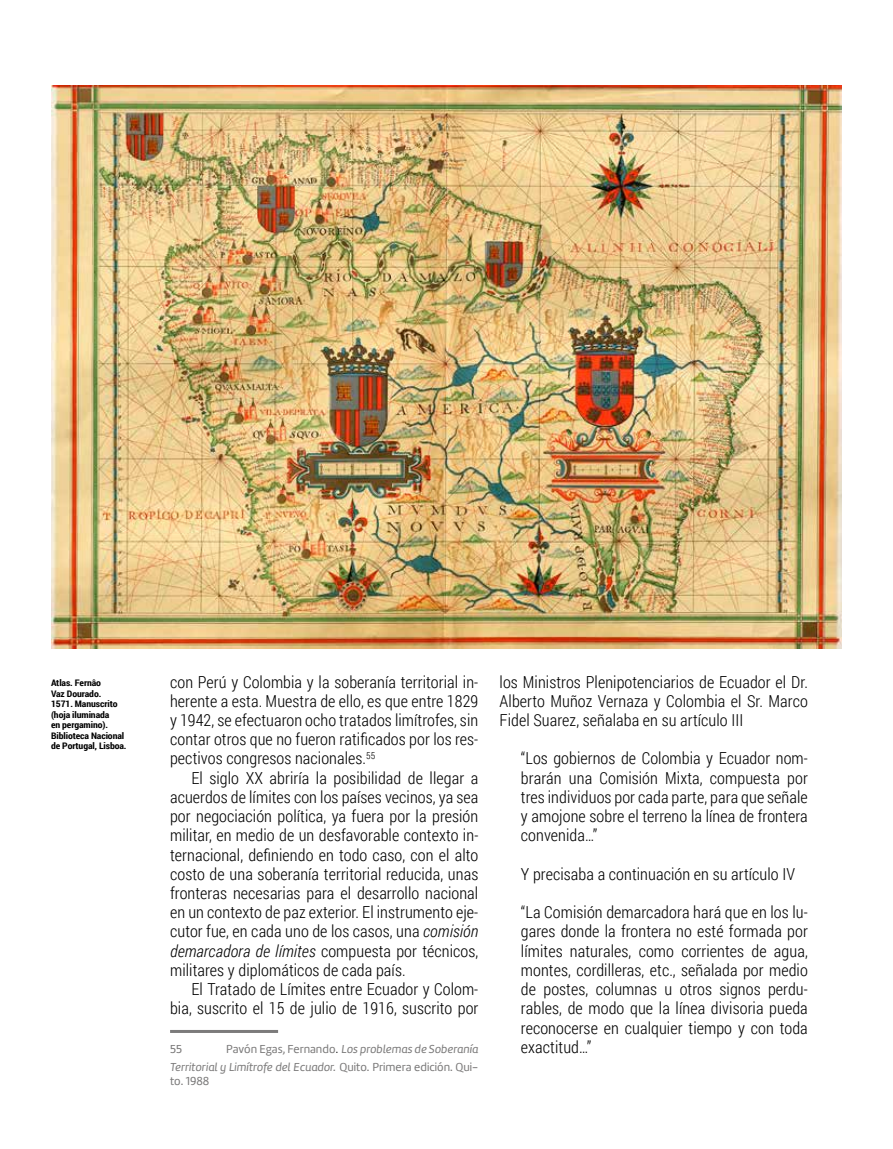
<style>
.page{position:relative;width:893px;height:1149px;background:#fff}
.page>*{position:absolute;margin:0;border:0;box-sizing:border-box;transform-origin:0 0}
.t1{font:300 16.5px/19.2px "Roboto Condensed";letter-spacing:.005em;color:#000;text-align:justify}
.t2{font:12px/18px "Amelia Basic Italic";color:#7c7b7b;text-align:right}
.t3{font:12px "Amelia Basic";color:#7c7b7b}
.t4{font:700 9px/10.5px "Roboto Condensed";letter-spacing:-.01em;color:#000;scale:1.1 1}
.s1{font-style:italic}
.s2{font-family:"Amelia Basic"}
.s3{font-family:"Roboto Condensed";font-weight:300;font-size:15px;color:#000}
</style>
<div class="page">
<hr style="left:170px;top:1029px;width:108px;height:3px;background:#7c7b7b">
<img style="left:51px;top:85px;width:791px;height:563px">
<p class="t4" style="left:51px;top:677px;width:70px">Atlas. Fernâo<br>Vaz Dourado.<br>1571. Manuscrito (hoja iluminada<br>en pergamino).<br>Biblioteca Nacional de Portugal, Lisboa.</p>
<p class="t1" style="left:170px;top:671px;width:310px">con Perú y Colombia y la soberanía territorial in&shy;herente a esta. Muestra de ello, es que entre 1829 y 1942, se efectuaron ocho tratados limítrofes, sin contar otros que no fueron ratificados por los res&shy;pectivos congresos nacionales.<sup>55</sup></p>
<p class="t1" style="left:170px;top:767px;width:310px;text-indent:21px">El siglo XX abriría la posibilidad de llegar a acuerdos de límites con los países vecinos, ya sea por negociación política, ya fuera por la presión militar, en medio de un desfavorable contexto in&shy;ternacional, definiendo en todo caso, con el alto costo de una soberanía territorial reducida, unas fronteras necesarias para el desarrollo nacional en un contexto de paz exterior. El instrumento eje&shy;cutor fue, en cada uno de los casos, una <span class="s1">comisión demarcadora de límites</span> compuesta por técnicos, militares y diplomáticos de cada país.</p>
<p class="t1" style="left:170px;top:978px;width:310px;text-align:right">El Tratado de Límites entre Ecuador y Colom&shy;bia, suscrito el 15 de julio de 1916, suscrito por</p>
<p class="t3" style="left:170px;top:1041px;width:13px">55</p>
<p class="t2" style="left:170px;top:1039px;width:310px"><span class="s2">Pavón Egas, Fernando</span><span class="s3">.</span> Los problemas de Soberanía<br>Territorial y Limítrofe del Ecuador. <span class="s2">Quito. Primera edición. Qui-</span></p>
<p class="t3" style="left:170px;top:1073px;width:41px">to. 1988</p>
<p class="t1" style="left:500px;top:671px;width:310px">los Ministros Plenipotenciarios de Ecuador el Dr.<br>Alberto Muñoz Vernaza y Colombia el Sr. Marco Fidel Suarez, señalaba en su artículo III</p>
<p class="t1" style="left:521px;top:748px;width:288px">“Los gobiernos de Colombia y Ecuador nom&shy;brarán una Comisión Mixta, compuesta por tres individuos por cada parte, para que señale y amojone sobre el terreno la línea de frontera convenida…”</p>
<p class="t1" style="left:521px;top:863px;width:276px">Y precisaba a continuación en su artículo IV</p>
<p class="t1" style="left:521px;top:901px;width:288px">“La Comisión demarcadora hará que en los lu&shy;gares donde la frontera no esté formada por límites naturales, como corrientes de agua, montes, cordilleras, etc., señalada por medio de postes, columnas u otros signos perdu&shy;rables, de modo que la línea divisoria pueda reconocerse en cualquier tiempo y con toda exactitud…”</p>
</div>
